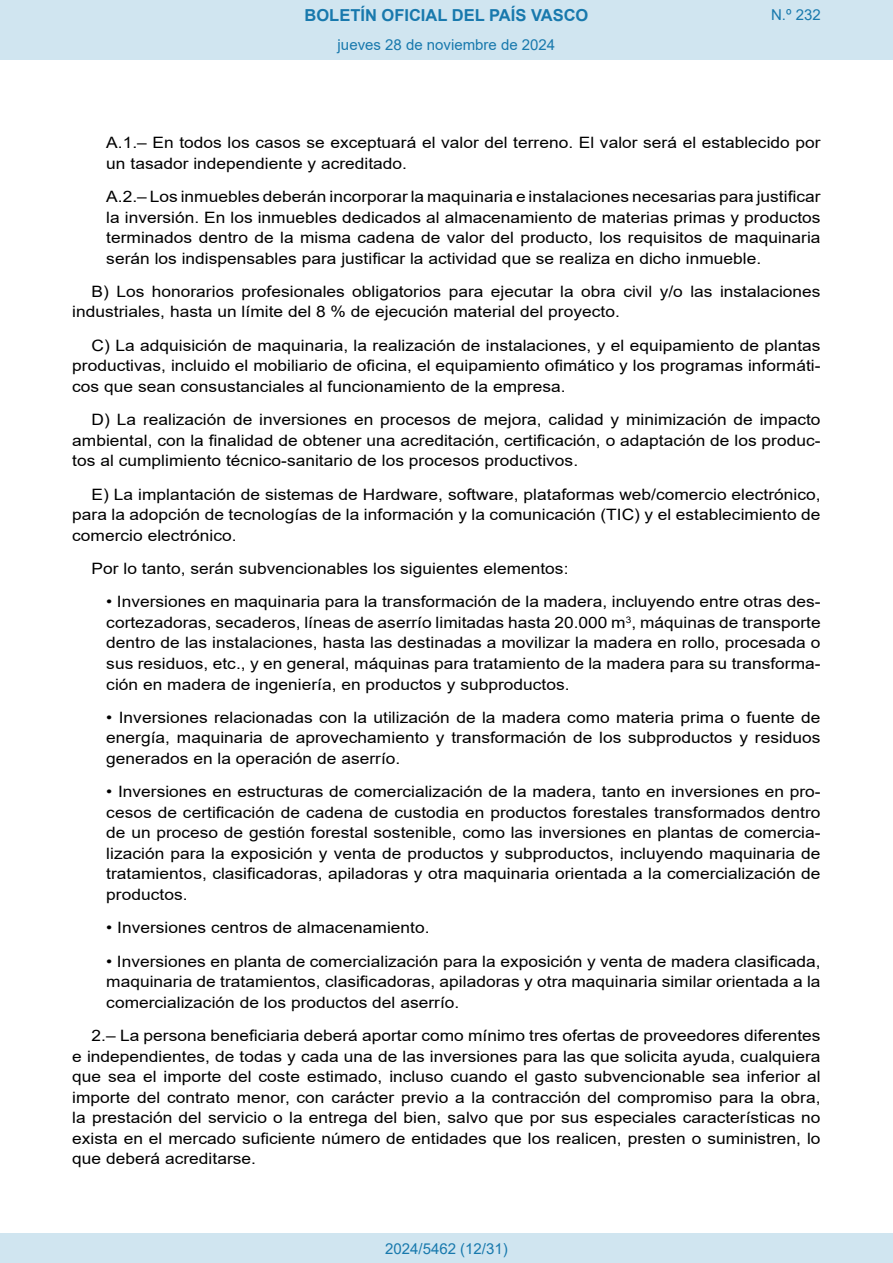
<style>
.page{position:relative;width:893px;height:1263px;background:#fff}
.page>*{position:absolute;margin:0;border:0;box-sizing:border-box;transform-origin:0 0}
.t1{font:700 16.5px "Arial";color:#1879ad}
.BOPVDetalle1{font:15.6px/20.5px "Arial";color:#000;text-align:justify;scale:1.11 1}
.BOPVDetalle{font:15.6px/20.5px "Arial";color:#000;text-align:justify;scale:1.11 1}
.Paginacion_Centro{font:15px "Arial";color:#1879ad}
</style>
<div class="page">
<div style="left:0;top:0;width:893px;height:60px;background:#d0e5f0"></div>
<div style="left:0;top:1233px;width:893px;height:30px;background:#d0e5f0"></div>
<p class="t1" style="left:305px;top:3px;width:285px">BOLETÍN OFICIAL DEL PAÍS VASCO</p>
<p class="Paginacion_Centro" style="left:338px;top:35px;width:219px">jueves 28 de noviembre de 2024</p>
<p class="Paginacion_Centro" style="left:771px;top:5px;width:51px">N.º 232</p>
<p class="BOPVDetalle1" style="left:106px;top:132px;width:645px">A.1.– En todos los casos se exceptuará el valor del terreno. El valor será el establecido por un tasador independiente y acreditado.</p>
<p class="BOPVDetalle1" style="left:106px;top:186px;width:645px">A.2.– Los inmuebles deberán incorporar la maquinaria e instalaciones necesarias para justificar la inversión. En los inmuebles dedicados al almacenamiento de materias primas y productos terminados dentro de la misma cadena de valor del producto, los requisitos de maquinaria serán los indispensables para justificar la actividad que se realiza en dicho inmueble.</p>
<p class="BOPVDetalle" style="left:72px;top:281px;width:676px;text-indent:19px">B) Los honorarios profesionales obligatorios para ejecutar la obra civil y/o las instalaciones industriales, hasta un límite del 8 % de ejecución material del proyecto.</p>
<p class="BOPVDetalle" style="left:72px;top:335px;width:676px;text-indent:19px">C) La adquisición de maquinaria, la realización de instalaciones, y el equipamiento de plantas productivas, incluido el mobiliario de oficina, el equipamiento ofimático y los programas informáti&shy;cos que sean consustanciales al funcionamiento de la empresa.</p>
<p class="BOPVDetalle" style="left:72px;top:409px;width:676px;text-indent:19px">D) La realización de inversiones en procesos de mejora, calidad y minimización de impacto ambiental, con la finalidad de obtener una acreditación, certificación, o adaptación de los produc&shy;tos al cumplimiento técnico-sanitario de los procesos productivos.</p>
<p class="BOPVDetalle" style="left:72px;top:484px;width:676px;text-indent:19px">E) La implantación de sistemas de Hardware, software, plataformas web/comercio electrónico, para la adopción de tecnologías de la información y la comunicación (TIC) y el establecimiento de comercio electrónico.</p>
<p class="BOPVDetalle" style="left:92px;top:558px;width:431px">Por lo tanto, serán subvencionables los siguientes elementos:</p>
<p class="BOPVDetalle1" style="left:106px;top:591px;width:645px">• Inversiones en maquinaria para la transformación de la madera, incluyendo entre otras des&shy;cortezadoras, secaderos, líneas de aserrío limitadas hasta 20.000 m<sup>3</sup>, máquinas de transporte dentro de las instalaciones, hasta las destinadas a movilizar la madera en rollo, procesada o sus residuos, etc., y en general, máquinas para tratamiento de la madera para su transforma&shy;ción en madera de ingeniería, en productos y subproductos.</p>
<p class="BOPVDetalle1" style="left:106px;top:707px;width:645px">• Inversiones relacionadas con la utilización de la madera como materia prima o fuente de energía, maquinaria de aprovechamiento y transformación de los subproductos y residuos generados en la operación de aserrío.</p>
<p class="BOPVDetalle1" style="left:106px;top:781px;width:645px">• Inversiones en estructuras de comercialización de la madera, tanto en inversiones en pro&shy;cesos de certificación de cadena de custodia en productos forestales transformados dentro de un proceso de gestión forestal sostenible, como las inversiones en plantas de comercia&shy;lización para la exposición y venta de productos y subproductos, incluyendo maquinaria de tratamientos, clasificadoras, apiladoras y otra maquinaria orientada a la comercialización de productos.</p>
<p class="BOPVDetalle1" style="left:106px;top:917px;width:293px">• Inversiones centros de almacenamiento.</p>
<p class="BOPVDetalle1" style="left:106px;top:951px;width:645px">• Inversiones en planta de comercialización para la exposición y venta de madera clasificada, maquinaria de tratamientos, clasificadoras, apiladoras y otra maquinaria similar orientada a la comercialización de los productos del aserrío.</p>
<p class="BOPVDetalle" style="left:72px;top:1025px;width:676px;text-indent:19px">2.– La persona beneficiaria deberá aportar como mínimo tres ofertas de proveedores diferentes e independientes, de todas y cada una de las inversiones para las que solicita ayuda, cualquiera que sea el importe del coste estimado, incluso cuando el gasto subvencionable sea inferior al importe del contrato menor, con carácter previo a la contracción del compromiso para la obra, la prestación del servicio o la entrega del bien, salvo que por sus especiales características no exista en el mercado suficiente número de entidades que los realicen, presten o suministren, lo que deberá acreditarse.</p>
<p class="Paginacion_Centro" style="left:385px;top:1238px;width:124px">2024/5462 (12/31)</p>
</div>
